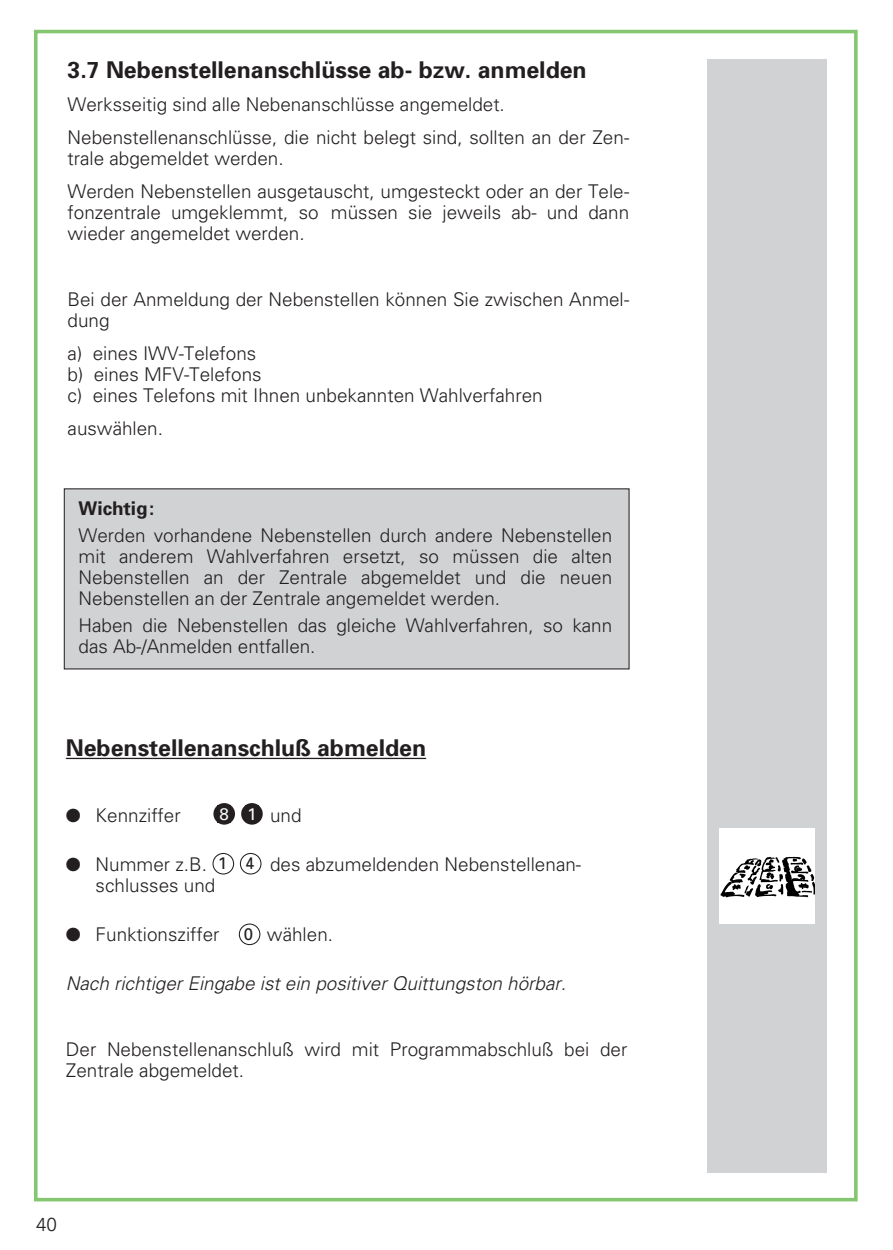
<style>
.page{position:relative;width:893px;height:1250px;background:#fff}
.page>*{position:absolute;margin:0;border:0;box-sizing:border-box;transform-origin:0 0}
.t1{font:700 23.1px "Univers";color:#231f20}
.t2{font:300 18.9px/21px "Univers";color:#231f20}
.t3{font:italic 300 18.9px "Univers";color:#231f20}
.t4{font:700 18.9px "Univers";color:#231f20}
.t5{font:16.8px "Univers";color:#231f20}
.t6{font:16.8px "Univers";color:#fff}
</style>
<div class="page">
<hr style="left:66px;top:757px;width:360px;height:2px;background:#231f20">
<div style="left:34px;top:30px;width:823px;height:1171px;border:4px solid #84c770"></div>
<div style="left:65px;top:489px;width:563px;height:179px;background:#d1d2d4"></div>
<div style="left:212px;top:853px;width:22px;height:21px;border:1px solid #231f20;border-radius:50%"></div>
<div style="left:239px;top:923px;width:21px;height:22px;border:1px solid #231f20;border-radius:50%"></div>
<div style="left:213px;top:803px;width:22px;height:21px;background:#231f20;border-radius:50%"></div>
<div style="left:241px;top:803px;width:22px;height:21px;background:#231f20;border-radius:50%"></div>
<div style="left:707px;top:60px;width:119px;height:1113px;background:#d1d2d4"></div>
<div style="left:719px;top:828px;width:95px;height:96px;background:#fff"></div>
<svg style="left:720px;top:856px;width:94px;height:41px"></svg>
<div style="left:240px;top:853px;width:21px;height:21px;border:1px solid #231f20;border-radius:50%"></div>
<p class="t1" style="left:68px;top:61px;width:520px">3.7 Nebenstellenanschlüsse ab- bzw. anmelden</p>
<p class="t2" style="left:68px;top:90px;width:563px;line-height:32.8px">Werksseitig sind alle Nebenanschlüsse angemeldet.<br>Nebenstellenanschlüsse, die nicht belegt sind, sollten an der Zen-</p>
<p class="t2" style="left:68px;top:144px;width:563px;line-height:32.8px">trale abgemeldet werden.<br>Werden Nebenstellen ausgetauscht, umgesteckt oder an der Tele-</p>
<p class="t2" style="left:68px;top:203px;width:563px">fonzentrale umgeklemmt, so müssen sie jeweils ab- und dann wieder angemeldet werden.</p>
<p class="t2" style="left:68px;top:290px;width:563px">Bei der Anmeldung der Nebenstellen können Sie zwischen Anmel&shy;dung</p>
<p class="t2" style="left:68px;top:344px;width:476px">a) eines IWV-Telefons<br>b) eines MFV-Telefons<br>c) eines Telefons mit Ihnen unbekannten Wahlverfahren</p>
<p class="t2" style="left:68px;top:419px;width:97px">auswählen.</p>
<p class="t4" style="left:78px;top:501px;width:77px">Wichtig:</p>
<p class="t2" style="left:78px;top:527px;width:535px;text-align:justify">Werden vorhandene Nebenstellen durch andere Nebenstellen mit anderem Wahlverfahren ersetzt, so müssen die alten Nebenstellen an der Zentrale abgemeldet und die neuen Nebenstellen an der Zentrale angemeldet werden.</p>
<p class="t2" style="left:78px;top:616px;width:535px">Haben die Nebenstellen das gleiche Wahlverfahren, so kann das Ab-/Anmelden entfallen.</p>
<p class="t1" style="left:66px;top:739px;width:362px">Nebenstellenanschluß abmelden</p>
<p class="t6" style="left:219px;top:807px;width:38px">8 1</p>
<p class="t5" style="left:245px;top:856px;width:11px">4</p>
<p class="t2" style="left:66px;top:806px;width:116px">● Kennziffer</p>
<p class="t2" style="left:270px;top:806px;width:33px">und</p>
<p class="t2" style="left:66px;top:855px;width:143px">● Nummer z.B.</p>
<p class="t2" style="left:270px;top:855px;width:312px">des abzumeldenden Nebenstellenan-</p>
<p class="t2" style="left:96px;top:876px;width:121px">schlusses und</p>
<p class="t2" style="left:66px;top:925px;width:155px">● Funktionsziffer</p>
<p class="t2" style="left:267px;top:925px;width:68px">wählen.</p>
<p class="t3" style="left:66px;top:976px;width:505px">Nach richtiger Eingabe ist ein positiver Quittungston hörbar.</p>
<p class="t5" style="left:218px;top:856px;width:11px">1</p>
<p class="t5" style="left:244px;top:927px;width:11px">0</p>
<p class="t2" style="left:66px;top:1040px;width:563px">Der Nebenstellenanschluß wird mit Programmabschluß bei der<br>Zentrale abgemeldet.</p>
<p class="t2" style="left:36px;top:1215px;width:22px">40</p>
</div>
